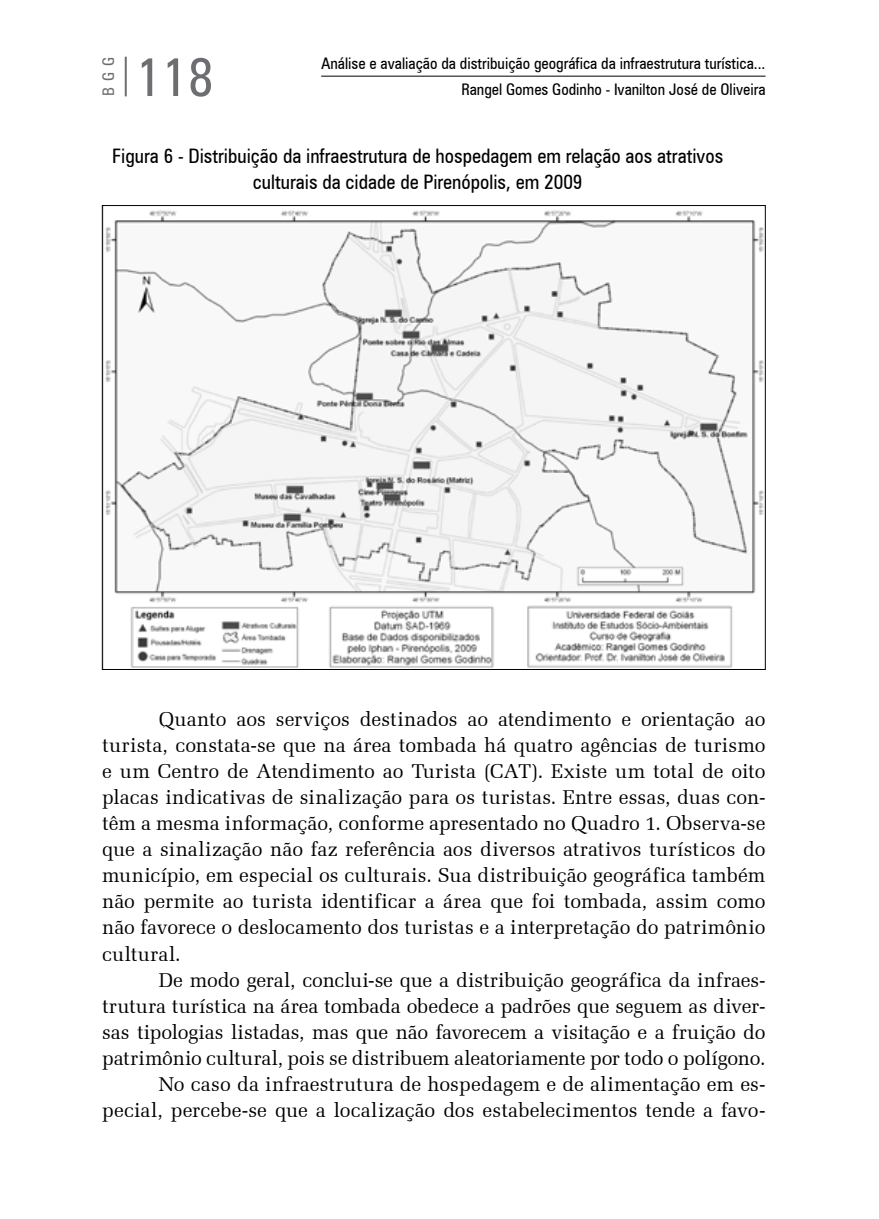
<style>
.page{position:relative;width:879px;height:1219px;background:#fff}
.page>*{position:absolute;margin:0;border:0;box-sizing:border-box;transform-origin:0 0}
.t1{font:condensed 54px "Zurich BT";color:#6d6e71}
.t2{font:20px/26px "Zapf Elliptical 711 BT";color:#000;text-align:justify}
.t3{font:condensed 20px/26px "Zurich BT";color:#000;text-align:center}
.t4{font:condensed 16px "Zurich BT";color:#000}
.t5{font:condensed 16px "Zurich BT";color:#6d6e71}
</style>
<div class="page">
<hr style="left:321px;top:76px;width:444px;height:1px;background:#000">
<hr style="left:125px;top:57px;width:2px;height:39px;background:#6d6e71">
<img style="left:105px;top:210px;width:658px;height:458px">
<p class="t5" style="left:99px;top:96px;width:41px;rotate:-90deg">BGG</p>
<h1 class="t1" style="left:136px;top:44px;width:79px">118</h1>
<p class="t4" style="left:321px;top:53px;width:446px">Análise e avaliação da distribuição geográfica da infraestrutura turística...</p>
<p class="t4" style="left:461px;top:79px;width:305px">Rangel Gomes Godinho - Ivanilton José de Oliveira</p>
<p class="t3" style="left:112px;top:142px;width:612px">Figura 6 - Distribuição da infraestrutura de hospedagem em relação aos atrativos culturais da cidade de Pirenópolis, em 2009</p>
<p class="t2" style="left:102px;top:706px;width:665px;text-indent:57px">Quanto aos serviços destinados ao atendimento e orientação ao turista, constata-se que na área tombada há quatro agências de turismo e um Centro de Atendimento ao Turista (CAT). Existe um total de oito placas indicativas de sinalização para os turistas. Entre essas, duas con&shy;têm a mesma informação, conforme apresentado no Quadro 1. Observa-se que a sinalização não faz referência aos diversos atrativos turísticos do município, em especial os culturais. Sua distribuição geográfica também não permite ao turista identificar a área que foi tombada, assim como não favorece o deslocamento dos turistas e a interpretação do patrimônio cultural.</p>
<p class="t2" style="left:102px;top:967px;width:665px;text-align:right">De modo geral, conclui-se que a distribuição geográfica da infraes&shy;trutura turística na área tombada obedece a padrões que seguem as diver&shy;sas tipologias listadas, mas que não favorecem a visitação e a fruição do patrimônio cultural, pois se distribuem aleatoriamente por todo o polígono.<br>No caso da infraestrutura de hospedagem e de alimentação em es&shy;pecial, percebe-se que a localização dos estabelecimentos tende a favo-</p>
</div>
